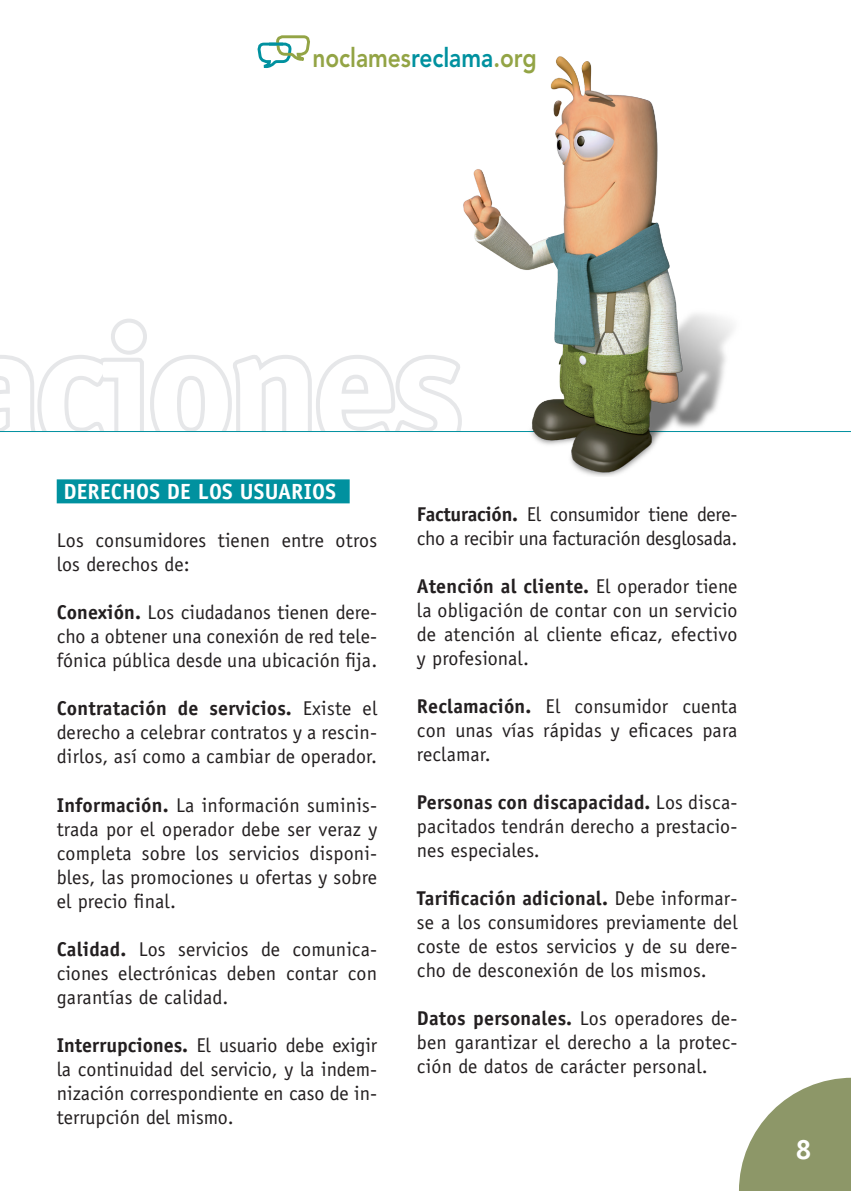
<style>
.page{position:relative;width:851px;height:1191px;background:#fff}
.page>*{position:absolute;margin:0;border:0;box-sizing:border-box;transform-origin:0 0}
.t1{font:700 170px "Officina Sans";letter-spacing:-.04em;color:#fff}
.t2{font:700 28px "Officina Sans";color:#fff}
.t3{font:800 26.6px "Avenir";color:#93a445;scale:.85 1}
.TITULO_1{font:700 22px "Officina Sans";letter-spacing:.01em;color:#fff}
.texto_ok{font:20px/24px "Officina Sans";letter-spacing:.01em;color:#231f20;text-align:justify}
.texto_ok-2{font:20px/24px "Officina Sans";letter-spacing:-.01em;color:#231f20}
.s1{color:#00919f}
.s2{font-weight:700}
</style>
<div class="page">
<svg style="left:739px;top:1077px;width:111px;height:114px"></svg>
<svg style="left:257px;top:35px;width:53px;height:34px"></svg>
<hr style="left:269px;top:43px;width:14px;height:3px;background:#00919f">
<svg style="left:0;top:319px;width:394px;height:112px"></svg>
<hr style="left:0;top:431px;width:850px;height:1px;background:#00919f">
<div style="left:57px;top:479px;width:292px;height:24px;background:#00919f"></div>
<img style="left:394px;top:56px;width:339px;height:420px">
<p class="t3" style="left:312px;top:42px;width:265px">noclames<span class="s1">reclama</span>.org</p>
<h1 class="t1" style="left:-41px;top:282px;width:505px">aciones</h1>
<p class="TITULO_1" style="left:63px;top:478px;width:274px">DERECHOS DE LOS USUARIOS</p>
<p class="texto_ok" style="left:57px;top:528px;width:322px">Los consumidores tienen entre otros los derechos de:</p>
<p class="texto_ok" style="left:57px;top:600px;width:322px"><span class="s2">Conexión.</span> Los ciudadanos tienen dere&shy;cho a obtener una conexión de red tele&shy;fónica pública desde una ubicación fija.</p>
<p class="texto_ok" style="left:57px;top:696px;width:322px"><span class="s2">Contratación de servicios.</span> Existe el derecho a celebrar contratos y a rescin&shy;dirlos, así como a cambiar de operador.</p>
<p class="texto_ok" style="left:57px;top:792px;width:322px"><span class="s2">Información.</span> La información suminis&shy;trada por el operador debe ser veraz y completa sobre los servicios disponi&shy;bles, las promociones u ofertas y sobre el precio final.</p>
<p class="texto_ok" style="left:57px;top:936px;width:322px"><span class="s2">Calidad.</span> Los servicios de comunica&shy;ciones electrónicas deben contar con garantías de calidad.</p>
<p class="texto_ok" style="left:57px;top:1032px;width:322px"><span class="s2">Interrupciones.</span> El usuario debe exigir la continuidad del servicio, y la indem&shy;nización correspondiente en caso de in&shy;terrupción del mismo.</p>
<p class="texto_ok-2" style="left:417px;top:502px;width:322px"><span class="s2">Facturación.</span> El consumidor tiene dere&shy;cho a recibir una facturación desglosada.</p>
<p class="texto_ok" style="left:417px;top:574px;width:322px"><span class="s2">Atención al cliente.</span> El operador tiene la obligación de contar con un servicio de atención al cliente eficaz, efectivo y profesional.</p>
<p class="texto_ok" style="left:417px;top:694px;width:322px"><span class="s2">Reclamación.</span> El consumidor cuenta con unas vías rápidas y eficaces para reclamar.</p>
<p class="texto_ok" style="left:417px;top:790px;width:322px"><span class="s2">Personas con discapacidad.</span> Los disca&shy;pacitados tendrán derecho a prestacio&shy;nes especiales.</p>
<p class="texto_ok" style="left:417px;top:886px;width:322px"><span class="s2">Tarificación adicional.</span> Debe informar&shy;se a los consumidores previamente del coste de estos servicios y de su dere&shy;cho de desconexión de los mismos.</p>
<p class="texto_ok" style="left:417px;top:1006px;width:322px"><span class="s2">Datos personales.</span> Los operadores de&shy;ben garantizar el derecho a la protec&shy;ción de datos de carácter personal.</p>
<p class="t2" style="left:795px;top:1132px;width:17px">8</p>
</div>
